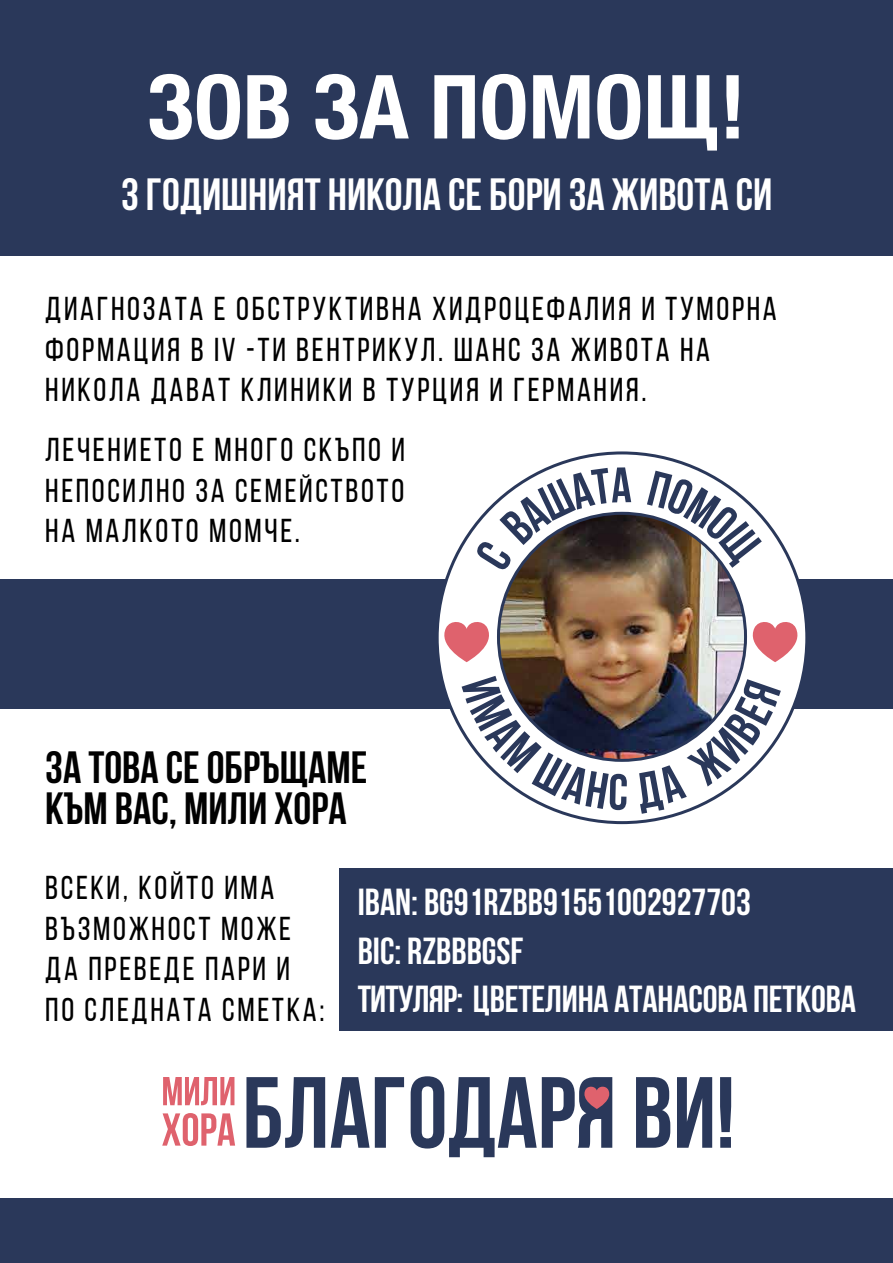
<style>
.page{position:relative;width:893px;height:1263px;background:#fff}
.page>*{position:absolute;margin:0;border:0;box-sizing:border-box;transform-origin:0 0}
.t1{font:700 condensed 97.5px "Helvetica Cyrillic Pro";color:#fff}
.t2{font:700 45px "Bebas Neue";color:#fff}
.t3{font:700 45px/40.5px "Bebas Neue";color:#010101}
.t4{font:700 37.5px/48px "Bebas Neue";color:#fff}
.t5{font:33px/40.5px "Bebas Neue";letter-spacing:.08em;color:#010101}
</style>
<div class="page">
<svg style="left:163px;top:1077px;width:71px;height:28px"></svg>
<svg style="left:162px;top:1113px;width:73px;height:33px"></svg>
<svg style="left:246px;top:1077px;width:79px;height:71px"></svg>
<svg style="left:331px;top:1077px;width:73px;height:71px"></svg>
<svg style="left:636px;top:1077px;width:34px;height:71px"></svg>
<svg style="left:677px;top:1077px;width:35px;height:71px"></svg>
<svg style="left:720px;top:1077px;width:11px;height:71px"></svg>
<svg style="left:411px;top:1076px;width:202px;height:81px"></svg>
<div style="left:0;top:1199px;width:892px;height:64px;background:#2a385a"></div>
<div style="left:0;top:0;width:892px;height:255px;background:#2a385a"></div>
<div style="left:339px;top:868px;width:553px;height:163px;background:#2a385a"></div>
<div style="left:0;top:579px;width:892px;height:129px;background:#2a385a"></div>
<div style="left:437px;top:453px;width:370px;height:370px;background:#fff;border-radius:50%"></div>
<img style="left:498px;top:513px;width:247px;height:247px;border-radius:124px">
<svg style="left:438px;top:619px;width:51px;height:43px"></svg>
<svg style="left:746px;top:622px;width:58px;height:40px"></svg>
<svg style="left:462px;top:676px;width:165px;height:134px"></svg>
<svg style="left:634px;top:679px;width:147px;height:135px"></svg>
<svg style="left:474px;top:467px;width:157px;height:105px"></svg>
<svg style="left:647px;top:470px;width:117px;height:98px"></svg>
<h1 class="t1" style="left:148px;top:19px;width:599px">ЗОВ ЗА ПОМОЩ!</h1>
<h2 class="t2" style="left:121px;top:170px;width:653px">3 годишният Никола се бори за живота си</h2>
<p class="t5" style="left:45px;top:288px;width:733px">Диагнозата е обструктивна хидроцефалия и туморна формация в IV -ти вентрикул. ШАНС за живота на<br>Никола дават клиники в Турция и Германия.</p>
<p class="t5" style="left:45px;top:429px;width:361px;text-align:justify">Лечението е много скъпо и непосилно за семейството на малкото момче.</p>
<h2 class="t3" style="left:45px;top:747px;width:324px">ЗА ТОВА СЕ ОБРЪЩАМЕ<br>КЪМ ВАС, МИЛИ ХОРА</h2>
<p class="t5" style="left:45px;top:867px;width:281px">Всеки, който има възможност може да преведе пари и по следната сметка:</p>
<p class="t4" style="left:358px;top:878px;width:500px">IBAN: BG91RZBB91551002927703<br>BIC: RZBBBGSF<br>Титуляр: Цветелина Атанасова Петкова</p>
</div>
